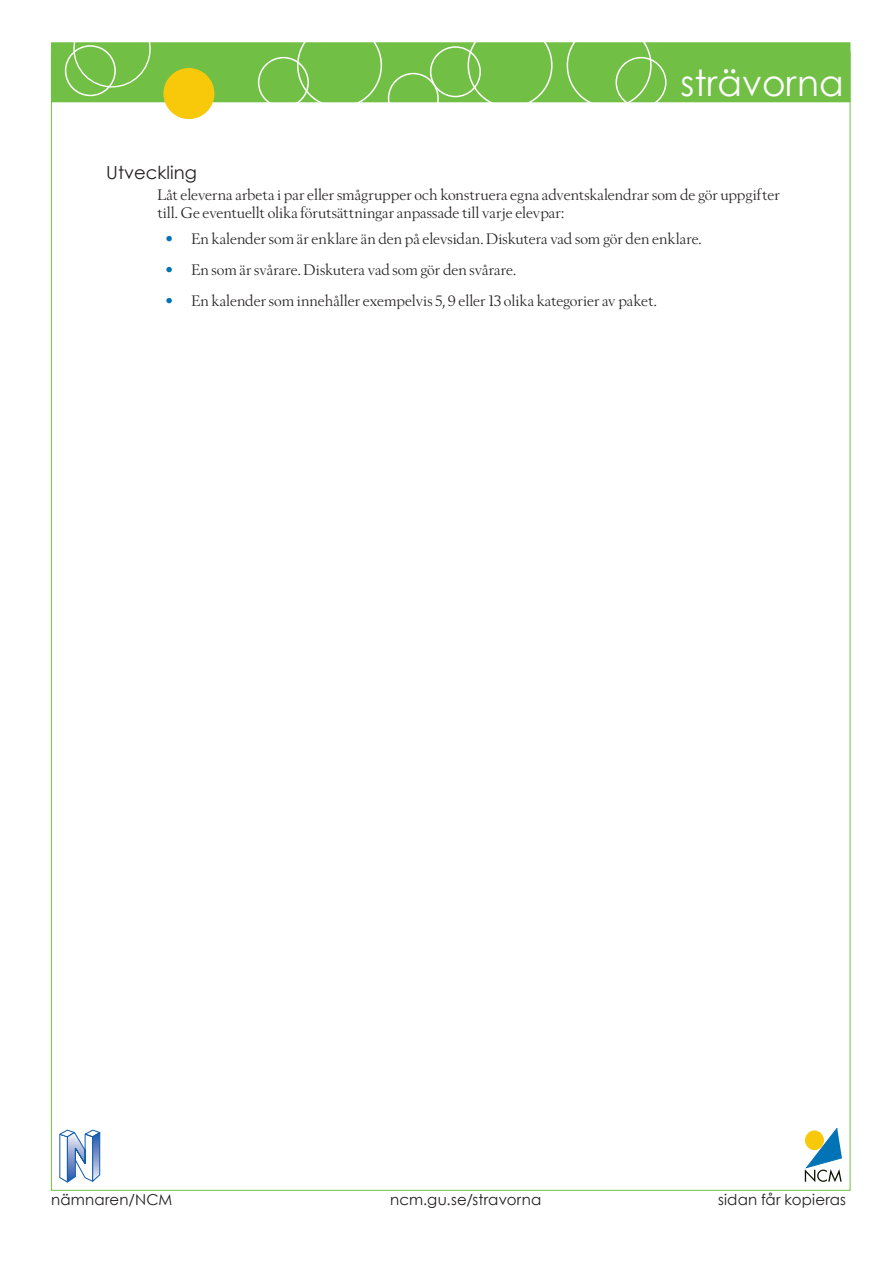
<style>
.page{position:relative;width:893px;height:1263px;background:#fff}
.page>*{position:absolute;margin:0;border:0;box-sizing:border-box;transform-origin:0 0}
.CenturyGothic1{font:36px "Century Gothic";color:#fff}
.L-rubrik{font:18px "Century Gothic";color:#231f20}
.L-lista-punkt{font:15px "Berling Nova Display Pro";letter-spacing:.005em;color:#231f20}
.L-bröd{font:15px/18px "Berling Nova Display Pro";letter-spacing:.005em;color:#231f20}
.t1{font:15px "Century Gothic";letter-spacing:.015em;color:#231f20}
.s1{color:#0073b6}
</style>
<div class="page">
<svg style="left:60px;top:1130px;width:40px;height:52px"></svg>
<svg style="left:805px;top:1128px;width:37px;height:54px"></svg>
<div style="left:51px;top:42px;width:799px;height:60px;background:#71bf44"></div>
<div style="left:73px;top:10px;width:78px;height:77px;border:1px solid #fff;border-radius:50%"></div>
<div style="left:65px;top:45px;width:51px;height:51px;border:2px solid #fff;border-radius:50%"></div>
<div style="left:258px;top:57px;width:51px;height:51px;border:2px solid #fff;border-radius:50%"></div>
<div style="left:297px;top:23px;width:85px;height:85px;border:2px solid #fff;border-radius:50%"></div>
<div style="left:388px;top:73px;width:51px;height:51px;border:2px solid #fff;border-radius:50%"></div>
<div style="left:430px;top:46px;width:51px;height:51px;border:2px solid #fff;border-radius:50%"></div>
<div style="left:468px;top:23px;width:85px;height:85px;border:2px solid #fff;border-radius:50%"></div>
<div style="left:567px;top:23px;width:85px;height:85px;border:2px solid #fff;border-radius:50%"></div>
<div style="left:615px;top:57px;width:51px;height:51px;border:2px solid #fff;border-radius:50%"></div>
<div style="left:164px;top:69px;width:50px;height:49px;background:#f8c90b;border-radius:50%"></div>
<div style="left:163px;top:68px;width:51px;height:51px;border:2px solid #f8c90b;border-radius:50%"></div>
<p class="CenturyGothic1" style="left:680px;top:61px;width:165px">strävorna</p>
<p class="L-rubrik" style="left:106px;top:161px;width:92px">Utveckling</p>
<p class="L-bröd" style="left:157px;top:185px;width:624px">Låt eleverna arbeta i par eller smågrupper och konstruera egna adventskalendrar som de gör uppgifter till. Ge eventuellt olika förutsättningar anpassade till varje elevpar:</p>
<p class="L-lista-punkt" style="left:166px;top:230px;width:537px"><span class="s1">•</span> En kalender som är enklare än den på elevsidan. Diskutera vad som gör den enklare.</p>
<p class="L-lista-punkt" style="left:166px;top:260px;width:352px"><span class="s1">•</span> En som är svårare. Diskutera vad som gör den svårare.</p>
<p class="L-lista-punkt" style="left:166px;top:291px;width:492px"><span class="s1">•</span> En kalender som innehåller exempelvis 5, 9 eller 13 olika kategorier av paket.</p>
<p class="t1" style="left:51px;top:1190px;width:123px">nämnaren/NCM</p>
<p class="t1" style="left:390px;top:1190px;width:153px">ncm.gu.se/stravorna</p>
<p class="t1" style="left:718px;top:1190px;width:130px">sidan får kopieras</p>
</div>
